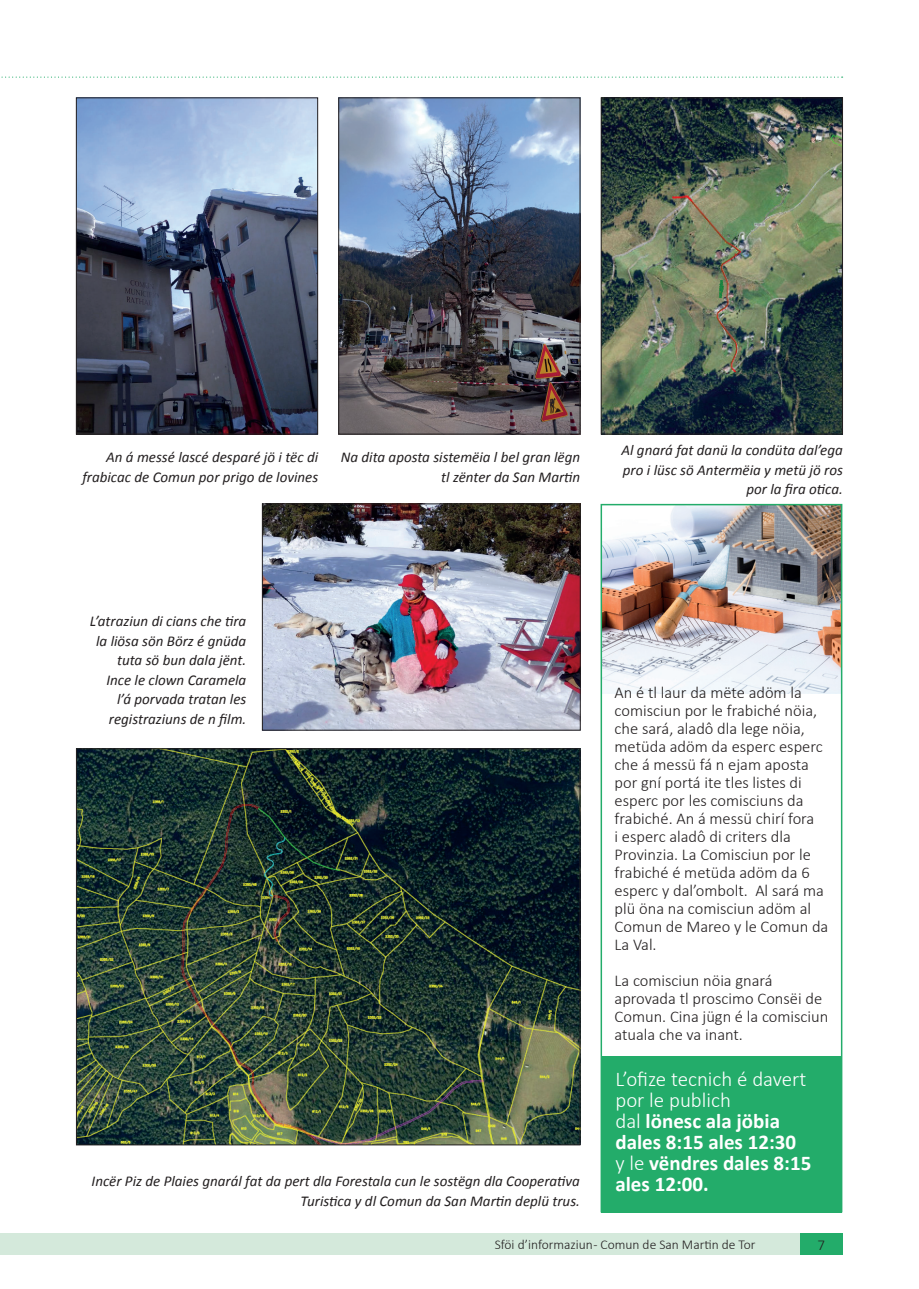
<style>
.page{position:relative;width:919px;height:1289px;background:#fff}
.page>*{position:absolute;margin:0;border:0;box-sizing:border-box;transform-origin:0 0}
.Titul_2{font:700 21px/21px "Calibri";color:#fff}
.Titul_2-2{font:300 21px/21px "Calibri";color:#fff}
.t1{font:300 16.5px/18px "Calibri";color:#231f20}
.didascalia{font:italic 15px/19.5px "Calibri";color:#231f20;text-align:right}
.t2{font:300 15px "Calibri";color:#231f20}
.t3{font:300 13.5px "Calibri";color:#231f20}
.s1{font-weight:300}
</style>
<div class="page">
<div style="left:13px;top:1233px;width:829px;height:21px;background:#d4e9db"></div>
<div style="left:0;top:1233px;width:13px;height:21px;background:#d4e9db"></div>
<div style="left:799px;top:1233px;width:43px;height:21px;background:#23ac6a"></div>
<svg style="left:1px;top:77px;width:841px;height:1px"></svg>
<img style="left:78px;top:100px;width:238px;height:332px">
<div style="left:76px;top:98px;width:242px;height:336px;border:1px solid #231f20"></div>
<img style="left:603px;top:100px;width:237px;height:332px">
<div style="left:601px;top:98px;width:241px;height:336px;border:1px solid #231f20"></div>
<img style="left:340px;top:100px;width:238px;height:332px">
<div style="left:338px;top:98px;width:242px;height:336px;border:1px solid #231f20"></div>
<img style="left:264px;top:505px;width:314px;height:223px">
<div style="left:262px;top:503px;width:318px;height:227px;border:1px solid #231f20"></div>
<img style="left:78px;top:750px;width:500px;height:393px">
<img style="left:603px;top:507px;width:236px;height:186px">
<div style="left:600px;top:504px;width:242px;height:708px;border:2px solid #23ac6a"></div>
<div style="left:601px;top:1056px;width:240px;height:156px;background:#23ac6a"></div>
<p class="didascalia" style="left:82px;top:447px;width:237px">An á messé lascé desparé jö i tëc di frabicac de Comun por prigo de lovines</p>
<p class="didascalia" style="left:341px;top:447px;width:241px">Na dita aposta sistemëia l bel gran lëgn tl zënter da San Martin</p>
<p class="didascalia" style="left:621px;top:440px;width:223px">Al gnará fat danü la condüta dal’ega pro i lüsc sö Antermëia y metü jö ros por la fira otica.</p>
<p class="didascalia" style="left:90px;top:611px;width:158px">L’atraziun di cians che tira la liösa sön Börz é gnüda tuta sö bun dala jënt.<br>Ince le clown Caramela l’á porvada tratan les registraziuns de n film.</p>
<p class="didascalia" style="left:91px;top:1171px;width:490px">Incër Piz de Plaies gnarál fat da pert dla Forestala cun le sostëgn dla Cooperativa<br>Turistica y dl Comun da San Martin deplü trus.</p>
<p class="t1" style="left:614px;top:683px;width:215px">An é tl laur da mëte adöm la comisciun por le frabiché nöia, che sará, aladô dla lege nöia, metüda adöm da esperc esperc che á messü fá n ejam aposta por gní portá ite tles listes di esperc por les comisciuns da frabiché. An á messü chirí fora<br>i esperc aladô di criters dla<br>Provinzia. La Comisciun por le frabiché é metüda adöm da 6 esperc y dal’ombolt. Al sará ma plü öna na comisciun adöm al<br>Comun de Mareo y le Comun da<br>La Val.</p>
<p class="t1" style="left:614px;top:971px;width:215px">La comisciun nöia gnará aprovada tl proscimo Consëi de<br>Comun. Cina jügn é la comisciun atuala che va inant.</p>
<p class="Titul_2-2" style="left:615px;top:1067px;width:192px">L’ofize tecnich é davert por le publich</p>
<p class="Titul_2" style="left:615px;top:1109px;width:182px"><span class="s1">dal</span> lönesc ala jöbia dales 8:15 ales 12:30</p>
<p class="Titul_2" style="left:615px;top:1151px;width:197px"><span class="s1">y le</span> vëndres dales 8:15 ales 12:00.</p>
<p class="t3" style="left:494px;top:1236px;width:262px">Sföi d’informaziun - Comun de San Martin de Tor</p>
<p class="t2" style="left:817px;top:1235px;width:9px">7</p>
</div>
